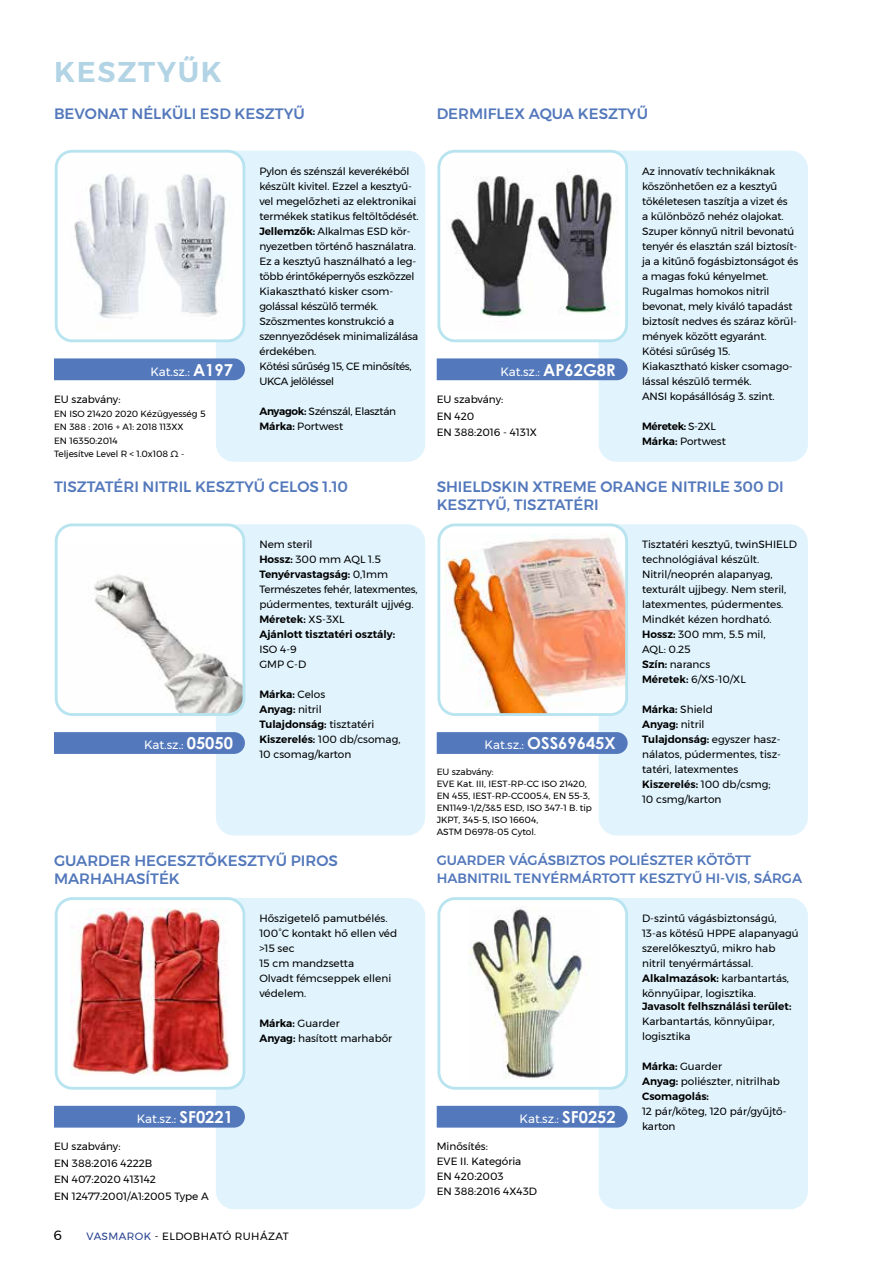
<style>
.page{position:relative;width:893px;height:1263px;background:#fff}
.page>*{position:absolute;margin:0;border:0;box-sizing:border-box;transform-origin:0 0}
.t1{font:600 28.5px "Montserrat";letter-spacing:.06em;color:#b2d4e4}
.t2{font:700 16.5px "Century Gothic";color:#fff}
.t3{font:500 15px/18px "Montserrat";color:#5378bb}
.t4{font:500 13.5px/18px "Montserrat";color:#5378bb}
.t5{font:13.5px "Montserrat";color:#000}
.t6{font:12px "Montserrat";color:#fff}
.t7{font:10.5px/15px "Montserrat";letter-spacing:-.01em;color:#000}
.t8{font:10.5px/15px "Montserrat";letter-spacing:-.03em;color:#000}
.t9{font:600 10.5px "Montserrat";color:#000}
.t10{font:600 10.5px/15px "Montserrat";letter-spacing:-.03em;color:#000}
.t11{font:10.5px "Montserrat";letter-spacing:.04em;color:#000}
.t12{font:9px/12px "Montserrat";color:#000}
.s1{font-family:"Century Gothic";font-weight:700;font-size:16.5px}
.s2{font-weight:600}
.s3{font-weight:400}
.s4{font-family:"Montserrat";font-weight:400;font-size:12px}
.s5{color:#25408f}
</style>
<div class="page">
<div style="left:216px;top:151px;width:209px;height:311px;background:#e1f4fd;border-radius:18px"></div>
<img style="left:60px;top:157px;width:181px;height:181px">
<div style="left:55px;top:150px;width:190px;height:192px;border:3px solid #b8e4f0;border-radius:16px"></div>
<div style="left:54px;top:358px;width:191px;height:22px;background:#5378bb"></div>
<div style="left:599px;top:151px;width:209px;height:311px;background:#e1f4fd;border-radius:18px"></div>
<div style="left:439px;top:151px;width:188px;height:190px;background:#fff;border-radius:16px"></div>
<img style="left:451px;top:169px;width:161px;height:149px">
<div style="left:437px;top:150px;width:191px;height:192px;border:3px solid #b8e4f0;border-radius:16px"></div>
<div style="left:437px;top:358px;width:191px;height:22px;background:#5378bb"></div>
<div style="left:216px;top:898px;width:209px;height:311px;background:#e1f4fd;border-radius:18px"></div>
<div style="left:56px;top:898px;width:188px;height:190px;background:#fff;border-radius:16px"></div>
<img style="left:70px;top:909px;width:160px;height:166px">
<div style="left:55px;top:897px;width:190px;height:193px;border:3px solid #b8e4f0;border-radius:16px"></div>
<div style="left:54px;top:1106px;width:191px;height:21px;background:#5378bb"></div>
<div style="left:599px;top:898px;width:209px;height:311px;background:#e1f4fd;border-radius:18px"></div>
<div style="left:439px;top:898px;width:188px;height:190px;background:#fff;border-radius:16px"></div>
<img style="left:469px;top:906px;width:120px;height:173px">
<div style="left:437px;top:897px;width:191px;height:193px;border:3px solid #b8e4f0;border-radius:16px"></div>
<div style="left:437px;top:1106px;width:191px;height:21px;background:#5378bb"></div>
<div style="left:216px;top:524px;width:209px;height:311px;background:#e1f4fd;border-radius:18px"></div>
<div style="left:56px;top:525px;width:188px;height:189px;background:#fff;border-radius:16px"></div>
<img style="left:63px;top:574px;width:178px;height:138px">
<div style="left:55px;top:523px;width:190px;height:193px;border:3px solid #b8e4f0;border-radius:16px"></div>
<svg style="left:54px;top:732px;width:191px;height:22px;background:#567abc"></svg>
<div style="left:599px;top:524px;width:209px;height:311px;background:#e1f4fd;border-radius:18px"></div>
<div style="left:439px;top:525px;width:188px;height:189px;background:#fff;border-radius:16px"></div>
<img style="left:444px;top:533px;width:180px;height:179px">
<div style="left:437px;top:523px;width:191px;height:193px;border:3px solid #b8e4f0;border-radius:16px"></div>
<svg style="left:437px;top:732px;width:191px;height:22px;background:#567abc"></svg>
<h1 class="t1" style="left:54px;top:49px;width:169px">KESZTYŰK</h1>
<h3 class="t3" style="left:54px;top:104px;width:252px">BEVONAT NÉLKÜLI ESD KESZTYŰ</h3>
<h3 class="t3" style="left:437px;top:104px;width:213px">DERMIFLEX AQUA KESZTYŰ</h3>
<p class="t6" style="left:150px;top:362px;width:84px">Kat.sz.: <span class="s1">A197</span></p>
<p class="t7" style="left:54px;top:392px;width:68px">EU szabvány:</p>
<p class="t12" style="left:54px;top:407px;width:153px;line-height:13.5px">EN ISO 21420 2020 Kézügyesség 5<br>EN 388 : 2016 + A1: 2018 113XX<br>EN 16350:2014<br>Teljesítve Level R &lt; 1.0x108 Ω -</p>
<p class="t7" style="left:259px;top:163px;width:161px">Pylon és szénszál keverékéből készült kivitel. Ezzel a kesztyű&shy;vel megelőzheti az elektronikai termékek statikus feltöltődését.<br><span class="s2">Jellemzők:</span> Alkalmas ESD kör&shy;nyezetben történő használatra.<br>Ez a kesztyű használható a leg&shy;több érintőképernyős eszközzel<br>Kiakasztható kisker csom&shy;golással készülő termék.<br>Szöszmentes konstrukció a szennyeződések minimalizálása érdekében.<br>Kötési sűrűség 15, CE minősítés,<br>UKCA jelöléssel</p>
<p class="t8" style="left:259px;top:403px;width:138px"><span class="s2">Anyagok:</span> Szénszál, Elasztán<br><span class="s2">Márka:</span> Portwest</p>
<p class="t6" style="left:500px;top:362px;width:117px">Kat.sz.: <span class="s1">AP62G8R</span></p>
<p class="t7" style="left:437px;top:391px;width:102px;line-height:16.5px">EU szabvány:<br>EN 420<br>EN 388:2016 - 4131X</p>
<p class="t7" style="left:642px;top:163px;width:158px">Az innovatív technikáknak köszönhetően ez a kesztyű tökéletesen taszítja a vizet és<br>a különböző nehéz olajokat.<br>Szuper könnyű nitril bevonatú tenyér és elasztán szál biztosít&shy;ja a kitűnő fogásbiztonságot és a magas fokú kényelmet.<br>Rugalmas homokos nitril bevonat, mely kiváló tapadást biztosít nedves és száraz körül&shy;mények között egyaránt.<br>Kötési sűrűség 15.<br>Kiakasztható kisker csomago&shy;lással készülő termék.<br>ANSI kopásállóság 3. szint.</p>
<p class="t10" style="left:642px;top:418px;width:85px">Méretek: <span class="s3">S-2XL<br></span>Márka: <span class="s3">Portwest</span></p>
<h3 class="t3" style="left:54px;top:478px;width:296px">TISZTATÉRI NITRIL KESZTYŰ CELOS 1.10</h3>
<h3 class="t3" style="left:437px;top:478px;width:348px">SHIELDSKIN XTREME ORANGE NITRILE 300 DI<br>KESZTYŰ, TISZTATÉRI</h3>
<p class="t6" style="left:144px;top:736px;width:90px">Kat.sz.: <span class="s1">05050</span></p>
<p class="t7" style="left:259px;top:537px;width:160px">Nem steril<br><span class="s2">Hossz:</span> 300 mm AQL 1.5<br><span class="s2">Tenyérvastagság:</span> 0,1mm<br>Természetes fehér, latexmentes, púdermentes, texturált ujjvég.<br><span class="s2">Méretek:</span> XS-3XL<br><span class="s2">Ajánlott tisztatéri osztály:</span></p>
<p class="t7" style="left:259px;top:642px;width:48px">ISO 4-9<br>GMP C-D</p>
<p class="t7" style="left:259px;top:687px;width:143px"><span class="s2">Márka:</span> Celos<br><span class="s2">Anyag:</span> nitril<br><span class="s2">Tulajdonság:</span> tisztatéri<br><span class="s2">Kiszerelés:</span> 100 db/csomag,<br>10 csomag/karton</p>
<h2 class="t2" style="left:485px;top:731px;width:133px"><span class="s4">Kat.sz.:</span> OSS69645X</h2>
<p class="t12" style="left:437px;top:766px;width:157px">EU szabvány:<br>EVE Kat. III, IEST-RP-CC ISO 21420,<br>EN 455, IEST-RP-CC005.4, EN 55-3,<br>EN1149-1/2/3&amp;5 ESD, ISO 347-1 B. tip<br>JKPT, 345-5, ISO 16604,<br>ASTM D6978-05 Cytol.</p>
<p class="t7" style="left:642px;top:537px;width:156px">Tisztatéri kesztyű, twinSHIELD technológiával készült.<br>Nitril/neoprén alapanyag, texturált ujjbegy. Nem steril, latexmentes, púdermentes.<br>Mindkét kézen hordható.<br><span class="s2">Hossz:</span> 300 mm, 5.5 mil,<br>AQL: 0.25<br><span class="s2">Szín:</span> narancs<br><span class="s2">Méretek:</span> 6/XS-10/XL</p>
<p class="t7" style="left:642px;top:702px;width:141px"><span class="s2">Márka:</span> Shield<br><span class="s2">Anyag:</span> nitril<br><span class="s2">Tulajdonság:</span> egyszer hasz&shy;nálatos, púdermentes, tisz&shy;tatéri, latexmentes<br><span class="s2">Kiszerelés:</span> 100 db/csmg;<br>10 csmg/karton</p>
<h3 class="t3" style="left:54px;top:852px;width:285px">GUARDER HEGESZTŐKESZTYŰ PIROS<br>MARHAHASÍTÉK</h3>
<p class="t4" style="left:437px;top:851px;width:367px">GUARDER VÁGÁSBIZTOS POLIÉSZTER KÖTÖTT<br>HABNITRIL TENYÉRMÁRTOTT KESZTYŰ HI-VIS, SÁRGA</p>
<p class="t6" style="left:137px;top:1109px;width:98px">Kat.sz.: <span class="s1">SF0221</span></p>
<p class="t7" style="left:54px;top:1138px;width:156px;line-height:16.5px">EU szabvány:<br>EN 388:2016 4222B<br>EN 407:2020 413142<br>EN 12477:2001/A1:2005 Type A</p>
<p class="t7" style="left:259px;top:910px;width:139px">Hőszigetelő pamutbélés.<br>100°C kontakt hő ellen véd &gt;15 sec<br>15 cm mandzsetta<br>Olvadt fémcseppek elleni védelem.</p>
<p class="t7" style="left:259px;top:1015px;width:134px"><span class="s2">Márka:</span> Guarder<br><span class="s2">Anyag:</span> hasított marhabőr</p>
<p class="t6" style="left:520px;top:1109px;width:98px">Kat.sz.: <span class="s1">SF0252</span></p>
<p class="t7" style="left:437px;top:1139px;width:102px">Minősítés:<br>EVE II. Kategória<br>EN 420:2003<br>EN 388:2016 4X43D</p>
<p class="t7" style="left:642px;top:910px;width:158px">D-szintű vágásbiztonságú,<br>13-as kötésű HPPE alapanyagú szerelőkesztyű, mikro hab nitril tenyérmártással.<br><span class="s2">Alkalmazások:</span> karbantartás, könnyűipar, logisztika.</p>
<p class="t9" style="left:642px;top:997px;width:151px">Javasolt felhsználási terület:</p>
<p class="t7" style="left:642px;top:1013px;width:134px">Karbantartás, könnyűipar, logisztika</p>
<p class="t7" style="left:642px;top:1058px;width:139px"><span class="s2">Márka:</span> Guarder<br><span class="s2">Anyag:</span> poliészter, nitrilhab<br><span class="s2">Csomagolás:</span></p>
<p class="t7" style="left:642px;top:1103px;width:146px">12 pár/köteg, 120 pár/gyűjtő&shy;karton</p>
<p class="t5" style="left:54px;top:1224px;width:10px">6</p>
<p class="t11" style="left:87px;top:1228px;width:204px"><span class="s5">VASMAROK</span> - ELDOBHATÓ RUHÁZAT</p>
</div>
